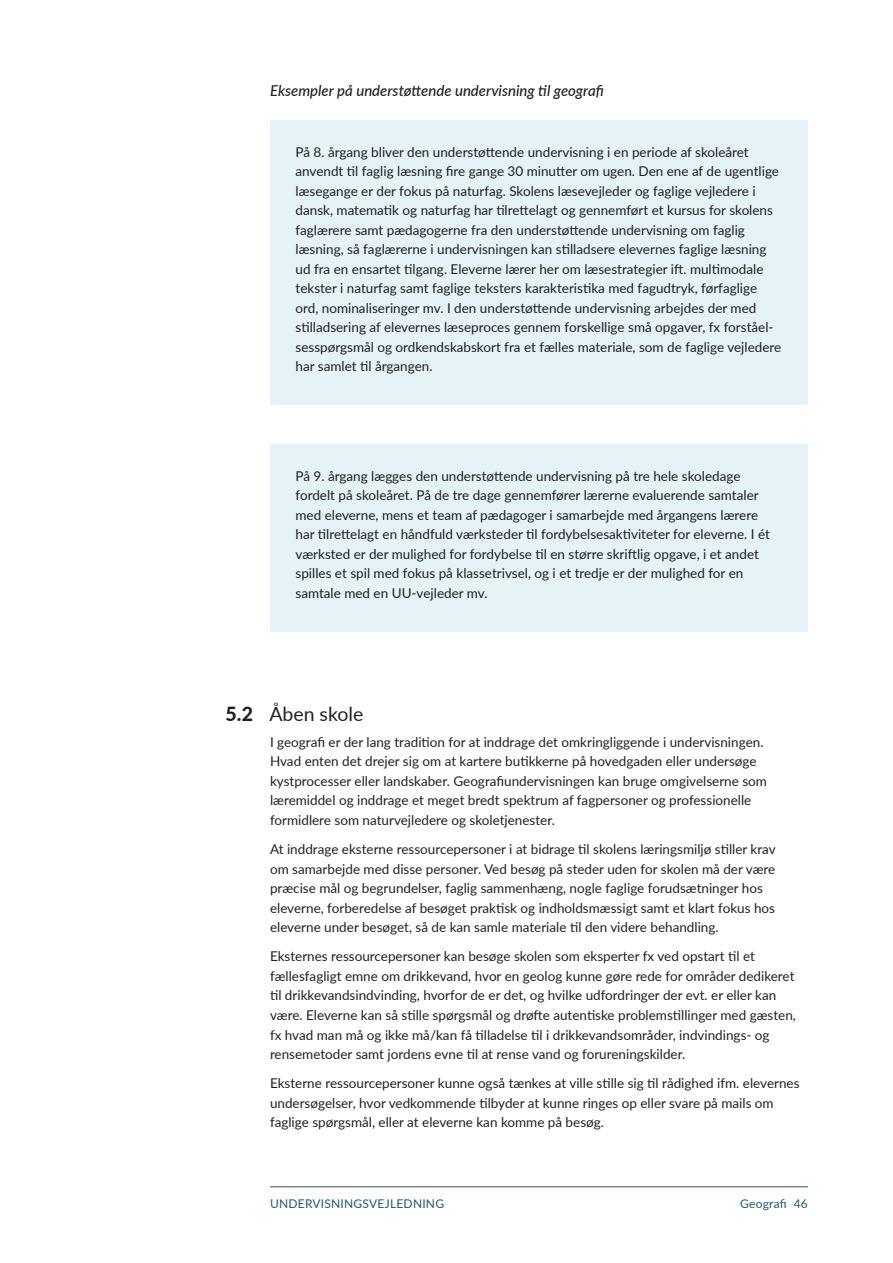
<style>
.page{position:relative;width:893px;height:1263px;background:#fff}
.page>*{position:absolute;margin:0;border:0;box-sizing:border-box;transform-origin:0 0}
.t1{font:19.5px "Lato";color:#231f20}
.t2{font:800 19.5px "Lato";color:#231f20}
._08_mellemrubrik_5{font:italic 500 15px "Lato";color:#231f20}
._04_Brødtekst_9_13{font:13.5px/19.5px "Lato";color:#231f20}
._07_Boks_brød{font:13.5px/19.5px "Lato";color:#231f20}
.t3{font:12px "Lato";letter-spacing:.02em;color:#23576d}
</style>
<div class="page">
<div style="left:270px;top:120px;width:538px;height:285px;background:#e5f2f7"></div>
<div style="left:270px;top:444px;width:538px;height:188px;background:#e5f2f7"></div>
<hr style="left:270px;top:1186px;width:538px;height:1px;background:#23576d">
<p class="_08_mellemrubrik_5" style="left:270px;top:80px;width:335px">Eksempler på understøttende undervisning til geografi</p>
<p class="_07_Boks_brød" style="left:296px;top:141px;width:487px">På 8. årgang bliver den understøttende undervisning i en periode af skoleåret anvendt til faglig læsning fire gange 30 minutter om ugen. Den ene af de ugentlige læsegange er der fokus på naturfag. Skolens læsevejleder og faglige vejledere i dansk, matematik og naturfag har tilrettelagt og gennemført et kursus for skolens faglærere samt pædagogerne fra den understøttende undervisning om faglig læsning, så faglærerne i undervisningen kan stilladsere elevernes faglige læsning ud fra en ensartet tilgang. Eleverne lærer her om læsestrategier ift. multimodale tekster i naturfag samt faglige teksters karakteristika med fagudtryk, førfaglige ord, nominaliseringer mv. I den understøttende undervisning arbejdes der med stilladsering af elevernes læseproces gennem forskellige små opgaver, fx forståel&shy;sesspørgsmål og ordkendskabskort fra et fælles materiale, som de faglige vejledere har samlet til årgangen.</p>
<p class="_07_Boks_brød" style="left:296px;top:465px;width:476px">På 9. årgang lægges den understøttende undervisning på tre hele skoledage fordelt på skoleåret. På de tre dage gennemfører lærerne evaluerende samtaler med eleverne, mens et team af pædagoger i samarbejde med årgangens lærere har tilrettelagt en håndfuld værksteder til fordybelsesaktiviteter for eleverne. I ét værksted er der mulighed for fordybelse til en større skriftlig opgave, i et andet spilles et spil med fokus på klassetrivsel, og i et tredje er der mulighed for en samtale med en UU-vejleder mv.</p>
<h3 class="t2" style="left:225px;top:700px;width:29px">5.2</h3>
<h3 class="t1" style="left:269px;top:700px;width:95px">Åben skole</h3>
<p class="_04_Brødtekst_9_13" style="left:270px;top:732px;width:498px">I geografi er der lang tradition for at inddrage det omkringliggende i undervisningen.<br>Hvad enten det drejer sig om at kartere butikkerne på hovedgaden eller undersøge kystprocesser eller landskaber. Geografiundervisningen kan bruge omgivelserne som læremiddel og inddrage et meget bredt spektrum af fagpersoner og professionelle formidlere som naturvejledere og skoletjenester.</p>
<p class="_04_Brødtekst_9_13" style="left:270px;top:839px;width:507px">At inddrage eksterne ressourcepersoner i at bidrage til skolens læringsmiljø stiller krav om samarbejde med disse personer. Ved besøg på steder uden for skolen må der være præcise mål og begrundelser, faglig sammenhæng, nogle faglige forudsætninger hos eleverne, forberedelse af besøget praktisk og indholdsmæssigt samt et klart fokus hos eleverne under besøget, så de kan samle materiale til den videre behandling.</p>
<p class="_04_Brødtekst_9_13" style="left:270px;top:946px;width:527px">Eksternes ressourcepersoner kan besøge skolen som eksperter fx ved opstart til et fællesfagligt emne om drikkevand, hvor en geolog kunne gøre rede for områder dedikeret til drikkevandsindvinding, hvorfor de er det, og hvilke udfordringer der evt. er eller kan være. Eleverne kan så stille spørgsmål og drøfte autentiske problemstillinger med gæsten, fx hvad man må og ikke må/kan få tilladelse til i drikkevandsområder, indvindings- og rensemetoder samt jordens evne til at rense vand og forureningskilder.</p>
<p class="_04_Brødtekst_9_13" style="left:270px;top:1073px;width:531px">Eksterne ressourcepersoner kunne også tænkes at ville stille sig til rådighed ifm. elevernes undersøgelser, hvor vedkommende tilbyder at kunne ringes op eller svare på mails om faglige spørgsmål, eller at eleverne kan komme på besøg.</p>
<p class="t3" style="left:270px;top:1195px;width:176px">UNDERVISNINGSVEJLEDNING</p>
<p class="t3" style="left:740px;top:1195px;width:69px">Geografi 46</p>
</div>
